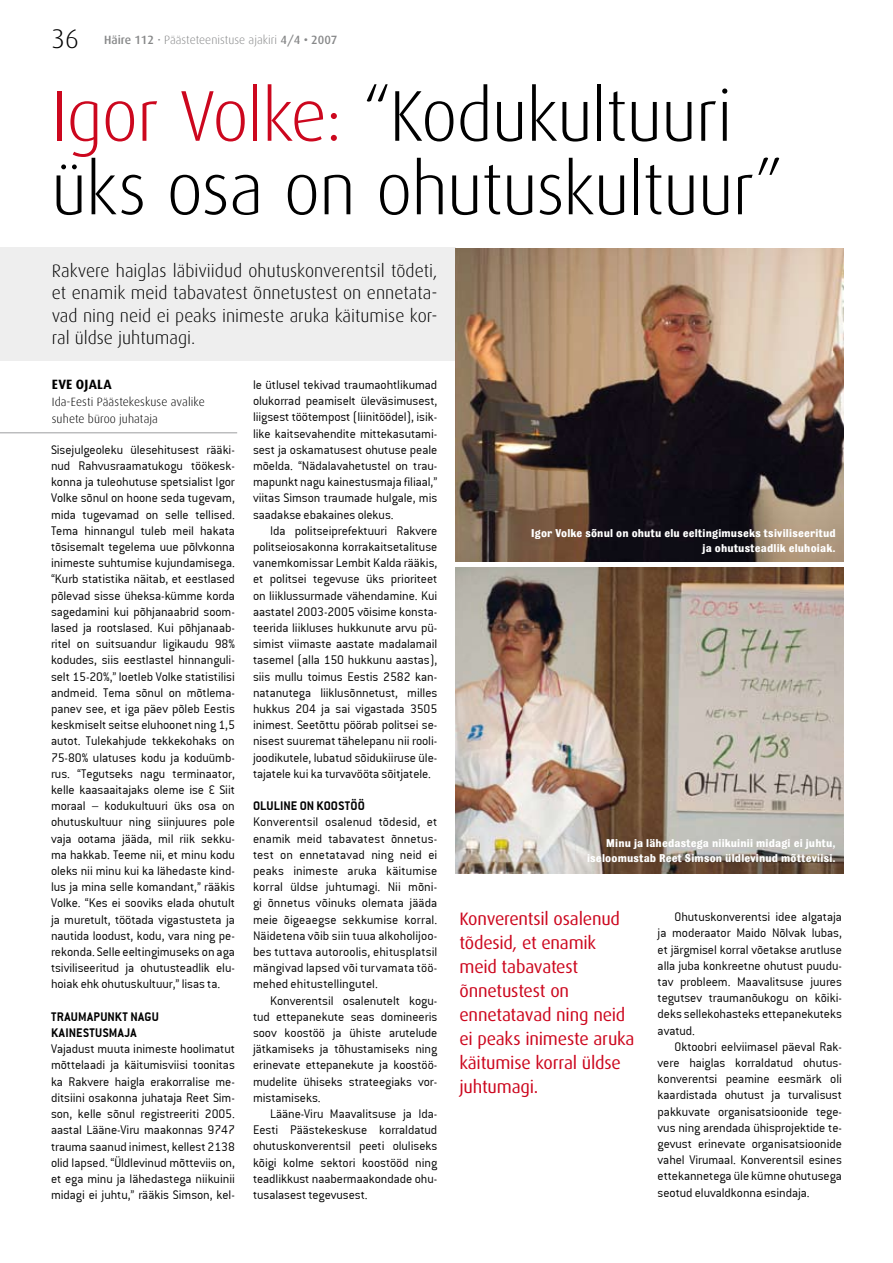
<style>
.page{position:relative;width:893px;height:1263px;background:#fff}
.page>*{position:absolute;margin:0;border:0;box-sizing:border-box;transform-origin:0 0}
.t1{font:300 72px/73.5px "Dax";letter-spacing:-.02em;color:#000}
.t2{font:300 27px "Dax";color:#000}
.t3{font:300 18px/22.5px "Dax";color:#000;text-align:justify}
.t4{font:18px/24px "Dax";letter-spacing:-.01em;color:#cc071e}
.t5{font:13.5px/16.2px "Conduit ITCTT Light";letter-spacing:-.005em;color:#000;text-align:justify}
.t6{font:13.5px/16.2px "Conduit ITCTT Bold";letter-spacing:.02em;color:#000}
.t7{font:700 13.5px "Dax";color:#000}
.t8{font:700 12px/14.4px "Bulldog";letter-spacing:.015em;color:#fff;text-align:right}
.t9{font:300 12px/17px "Dax";letter-spacing:.005em;color:#000}
.t10{font:300 12px "Dax";color:#878889}
.s1{font-weight:500}
.s2{color:#cc071e}
</style>
<div class="page">
<div style="left:0;top:248px;width:456px;height:113px;background:#eee"></div>
<hr style="left:0;top:433px;width:237px;height:1px;background:#9c9d9f">
<img style="left:455px;top:248px;width:388px;height:313px">
<img style="left:455px;top:567px;width:388px;height:306px">
<h2 class="t2" style="left:51px;top:24px;width:29px">36</h2>
<p class="t10" style="left:104px;top:33px;width:235px"><span class="s1">Häire 112</span> • Päästeteenistuse ajakiri <span class="s1">4/4 • 2007</span></p>
<h1 class="t1" style="left:51px;top:80px;width:734px"><span class="s2">Igor Volke:</span> “Kodukultuuri üks osa on ohutuskultuur”</h1>
<h3 class="t3" style="left:52px;top:259px;width:387px">Rakvere haiglas läbiviidud ohutuskonverentsil tõdeti, et enamik meid tabavatest õnnetustest on ennetata&shy;vad ning neid ei peaks inimeste aruka käitumise kor&shy;ral üldse juhtumagi.</h3>
<p class="t7" style="left:52px;top:377px;width:33px">EVE OJALA</p>
<p class="t9" style="left:52px;top:394px;width:154px">Ida-Eesti Päästekeskuse avalike suhete büroo juhataja</p>
<p class="t5" style="left:253px;top:377px;width:186px">le ütlusel tekivad traumaohtlikumad olukorrad peamiselt üleväsimusest, liigsest töötempost (liinitöödel), isik&shy;like kaitsevahendite mittekasutami&shy;sest ja oskamatusest ohutuse peale mõelda. “Nädalavahetustel on trau&shy;mapunkt nagu kainestusmaja filiaal,” viitas Simson traumade hulgale, mis saadakse ebakaines olekus.</p>
<p class="t5" style="left:253px;top:522px;width:186px;text-indent:17px">Ida politseiprefektuuri Rakvere politseiosakonna korrakaitsetalituse vanemkomissar Lembit Kalda rääkis, et politsei tegevuse üks prioriteet on liiklussurmade vähendamine. Kui aastatel 2003-2005 võisime konsta&shy;teerida liikluses hukkunute arvu pü&shy;simist viimaste aastate madalamail tasemel (alla 150 hukkunu aastas), siis mullu toimus Eestis 2582 kan&shy;natanutega liiklusõnnetust, milles hukkus 204 ja sai vigastada 3505 inimest. Seetõttu pöörab politsei se&shy;nisest suuremat tähelepanu nii rooli&shy;joodikutele, lubatud sõidukiiruse üle&shy;tajatele kui ka turvavööta sõitjatele.</p>
<p class="t6" style="left:253px;top:798px;width:113px">OLULINE ON KOOSTÖÖ</p>
<p class="t5" style="left:253px;top:814px;width:186px">Konverentsil osalenud tõdesid, et enamik meid tabavatest õnnetus&shy;test on ennetatavad ning neid ei peaks inimeste aruka käitumise korral üldse juhtumagi. Nii mõni&shy;gi õnnetus võinuks olemata jääda meie õigeaegse sekkumise korral.<br>Näidetena võib siin tuua alkoholijoo&shy;bes tuttava autoroolis, ehitusplatsil mängivad lapsed või turvamata töö&shy;mehed ehitustellingutel.</p>
<p class="t5" style="left:253px;top:992px;width:186px;text-indent:17px">Konverentsil osalenutelt kogu&shy;tud ettepanekute seas domineeris soov koostöö ja ühiste arutelude jätkamiseks ja tõhustamiseks ning erinevate ettepanekute ja koostöö&shy;mudelite ühiseks strateegiaks vor&shy;mistamiseks.</p>
<p class="t5" style="left:253px;top:1106px;width:186px;text-indent:17px">Lääne-Viru Maavalitsuse ja Ida-Eesti Päästekeskuse korraldatud ohutuskonverentsil peeti oluliseks kõigi kolme sektori koostööd ning teadlikkust naabermaakondade ohu&shy;tusalasest tegevusest.</p>
<p class="t5" style="left:51px;top:441px;width:185px">Sisejulgeoleku ülesehitusest rääki&shy;nud Rahvusraamatukogu töökesk&shy;konna ja tuleohutuse spetsialist Igor Volke sõnul on hoone seda tugevam, mida tugevamad on selle tellised.<br>Tema hinnangul tuleb meil hakata tõsisemalt tegelema uue põlvkonna inimeste suhtumise kujundamisega. “Kurb statistika näitab, et eestlased põlevad sisse üheksa-kümme korda sagedamini kui põhjanaabrid soom&shy;lased ja rootslased. Kui põhjanaab&shy;ritel on suitsuandur ligikaudu 98% kodudes, siis eestlastel hinnanguli&shy;selt 15-20%,” loetleb Volke statistilisi andmeid. Tema sõnul on mõtlema&shy;panev see, et iga päev põleb Eestis keskmiselt seitse eluhoonet ning 1,5 autot. Tulekahjude tekkekohaks on 75-80% ulatuses kodu ja koduümb&shy;rus. “Tegutseks nagu terminaator, kelle kaasaaitajaks oleme ise … Siit moraal – kodukultuuri üks osa on ohutuskultuur ning siinjuures pole vaja ootama jääda, mil riik sekku&shy;ma hakkab. Teeme nii, et minu kodu oleks nii minu kui ka lähedaste kind&shy;lus ja mina selle komandant,” rääkis Volke. “Kes ei sooviks elada ohutult ja muretult, töötada vigastusteta ja nautida loodust, kodu, vara ning pe&shy;rekonda. Selle eeltingimuseks on aga tsiviliseeritud ja ohutusteadlik elu&shy;hoiak ehk ohutuskultuur,” lisas ta.</p>
<p class="t6" style="left:51px;top:1008px;width:109px">TRAUMAPUNKT NAGU<br>KAINESTUSMAJA</p>
<p class="t5" style="left:51px;top:1041px;width:185px">Vajadust muuta inimeste hoolimatut mõttelaadi ja käitumisviisi toonitas ka Rakvere haigla erakorralise me&shy;ditsiini osakonna juhataja Reet Sim&shy;son, kelle sõnul registreeriti 2005. aastal Lääne-Viru maakonnas 9747 trauma saanud inimest, kellest 2138 olid lapsed. “Üldlevinud mõtteviis on, et ega minu ja lähedastega niikuinii midagi ei juhtu,” rääkis Simson, kel-</p>
<p class="t8" style="left:531px;top:526px;width:306px">Igor Volke sõnul on ohutu elu eeltingimuseks tsiviliseeritud ja ohutusteadlik eluhoiak.</p>
<p class="t8" style="left:587px;top:836px;width:250px">Minu ja lähedastega niikuinii midagi ei juhtu, iseloomustab Reet Simson üldlevinud mõtteviisi.</p>
<h3 class="t4" style="left:459px;top:907px;width:177px">Konverentsil osalenud tõdesid, et enamik meid tabavatest õnnetustest on ennetatavad ning neid ei peaks inimeste aruka käitumise korral üldse juhtumagi.</h3>
<p class="t5" style="left:658px;top:909px;width:186px;text-indent:17px">Ohutuskonverentsi idee algataja ja moderaator Maido Nõlvak lubas, et järgmisel korral võetakse arutluse alla juba konkreetne ohutust puudu&shy;tav probleem. Maavalitsuse juures tegutsev traumanõukogu on kõiki&shy;deks sellekohasteks ettepanekuteks avatud.</p>
<p class="t5" style="left:658px;top:1038px;width:186px;text-indent:17px">Oktoobri eelviimasel päeval Rak&shy;vere haiglas korraldatud ohutus&shy;konverentsi peamine eesmärk oli kaardistada ohutust ja turvalisust pakkuvate organisatsioonide tege&shy;vus ning arendada ühisprojektide te&shy;gevust erinevate organisatsioonide vahel Virumaal. Konverentsil esines ettekannetega üle kümne ohutusega seotud eluvaldkonna esindaja.</p>
</div>
